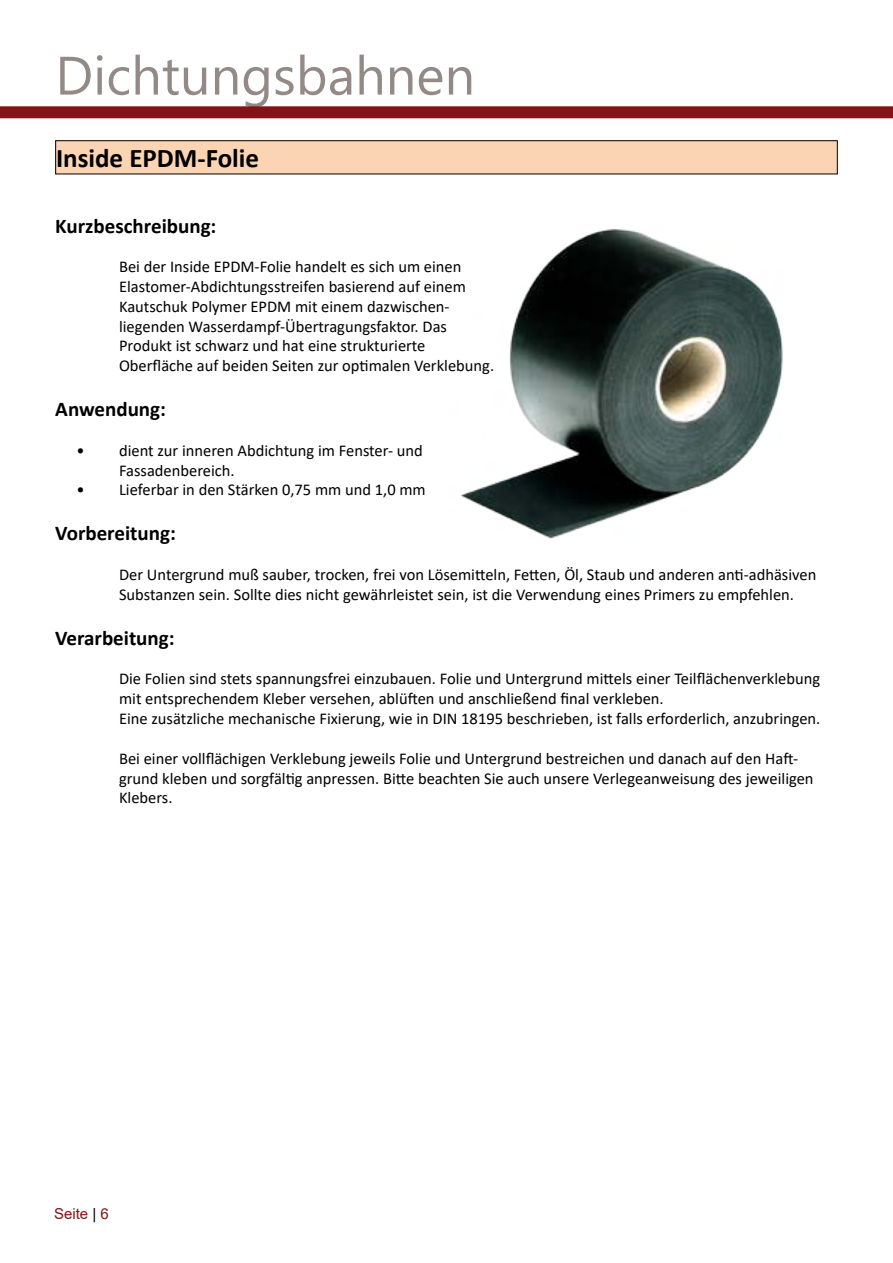
<style>
.page{position:relative;width:893px;height:1263px;background:#fff}
.page>*{position:absolute;margin:0;border:0;box-sizing:border-box;transform-origin:0 0}
.t1{font:54px "Segoe UI";color:#938a85}
.t2{font:700 27px "Calibri";color:#000}
.t3{font:700 21px "Calibri";color:#000}
.t4{font:16.5px/19.8px "Calibri";color:#000}
.t5{font:15px "Arial";color:#821418}
.s1{color:#000}
</style>
<div class="page">
<div style="left:0;top:106px;width:893px;height:12px;background:#821418"></div>
<div style="left:56px;top:141px;width:781px;height:33px;background:#fbd4b4"></div>
<div style="left:55px;top:140px;width:783px;height:34px;border:1px solid #000"></div>
<img style="left:460px;top:229px;width:323px;height:310px">
<h1 class="t1" style="left:55px;top:24px;width:421px">Dichtungsbahnen</h1>
<h2 class="t2" style="left:56px;top:139px;width:205px">Inside EPDM-Folie</h2>
<p class="t3" style="left:55px;top:211px;width:163px">Kurzbeschreibung:</p>
<p class="t4" style="left:119px;top:256px;width:377px">Bei der Inside EPDM-Folie handelt es sich um einen Elastomer-Abdichtungsstreifen basierend auf einem Kautschuk Polymer EPDM mit einem dazwischen&shy;liegenden Wasserdampf-Übertragungsfaktor. Das Produkt ist schwarz und hat eine strukturierte Oberfläche auf beiden Seiten zur optimalen Verklebung.</p>
<p class="t3" style="left:55px;top:394px;width:112px">Anwendung:</p>
<p class="t4" style="left:119px;top:440px;width:305px;text-indent:-43px">• dient zur inneren Abdichtung im Fenster- und<br>Fassadenbereich.</p>
<p class="t4" style="left:77px;top:480px;width:351px">• Lieferbar in den Stärken 0,75 mm und 1,0 mm</p>
<p class="t3" style="left:55px;top:519px;width:122px">Vorbereitung:</p>
<p class="t4" style="left:119px;top:564px;width:699px">Der Untergrund muß sauber, trocken, frei von Lösemitteln, Fetten, Öl, Staub und anderen anti-adhäsiven<br>Substanzen sein. Sollte dies nicht gewährleistet sein, ist die Verwendung eines Primers zu empfehlen.</p>
<p class="t3" style="left:55px;top:623px;width:121px">Verarbeitung:</p>
<p class="t4" style="left:119px;top:669px;width:703px">Die Folien sind stets spannungsfrei einzubauen. Folie und Untergrund mittels einer Teilflächenverklebung mit entsprechendem Kleber versehen, ablüften und anschließend final verkleben.<br>Eine zusätzliche mechanische Fixierung, wie in DIN 18195 beschrieben, ist falls erforderlich, anzubringen.</p>
<p class="t4" style="left:119px;top:748px;width:696px">Bei einer vollflächigen Verklebung jeweils Folie und Untergrund bestreichen und danach auf den Haft&shy;grund kleben und sorgfältig anpressen. Bitte beachten Sie auch unsere Verlegeanweisung des jeweiligen<br>Klebers.</p>
<p class="t5" style="left:54px;top:1203px;width:56px">Seite <span class="s1">|</span> 6</p>
</div>
